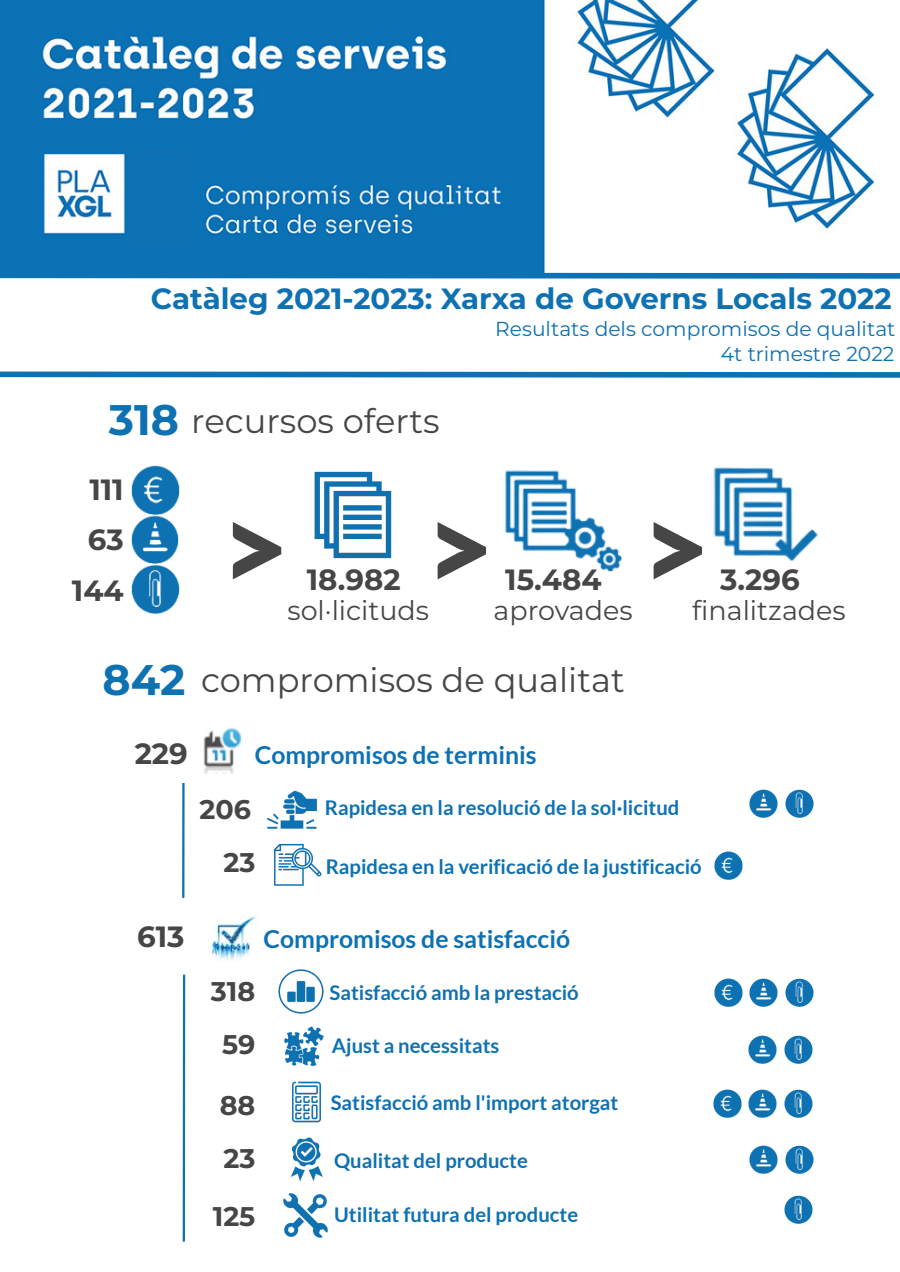
<style>
.page{position:relative;width:900px;height:1272px;background:#fff}
.page>*{position:absolute;margin:0;border:0;box-sizing:border-box;transform-origin:0 0}
.t1{font:700 42.75px "Montserrat";color:#0e71b2}
.t2{font:33.75px "Montserrat";color:#464646}
.t3{font:700 29.25px "Montserrat";color:#0e71b2}
.t4{font:700 29.25px "Montserrat";color:#464646}
.t5{font:27px "Montserrat";color:#464646}
.t6{font:700 27px "Montserrat";color:#464646}
.t7{font:700 24.75px "Lato";color:#0e71b2}
.t8{font:700 20.25px "Lato";color:#0e71b2}
.t9{font:20.25px "Montserrat";color:#0e71b2}
</style>
<div class="page">
<svg style="left:0;top:371px;width:900px;height:7px;background:#3d8cc0"></svg>
<img style="left:132px;top:466px;width:48px;height:147px">
<svg style="left:233px;top:522px;width:48px;height:57px"></svg>
<svg style="left:438px;top:522px;width:48px;height:57px"></svg>
<svg style="left:654px;top:522px;width:48px;height:57px"></svg>
<img style="left:203px;top:727px;width:39px;height:47px">
<img style="left:267px;top:790px;width:51px;height:39px">
<img style="left:749px;top:790px;width:28px;height:28px">
<img style="left:785px;top:790px;width:28px;height:28px">
<img style="left:274px;top:843px;width:48px;height:43px">
<img style="left:714px;top:852px;width:28px;height:28px">
<img style="left:211px;top:916px;width:45px;height:45px">
<img style="left:292px;top:1081px;width:29px;height:42px">
<img style="left:290px;top:1137px;width:33px;height:44px">
<img style="left:283px;top:1193px;width:45px;height:45px">
<img style="left:284px;top:1026px;width:40px;height:41px">
<img style="left:278px;top:969px;width:46px;height:45px">
<img style="left:714px;top:979px;width:28px;height:28px">
<img style="left:749px;top:979px;width:28px;height:28px">
<img style="left:785px;top:979px;width:28px;height:28px">
<img style="left:748px;top:1035px;width:28px;height:28px">
<img style="left:784px;top:1035px;width:28px;height:28px">
<img style="left:713px;top:1089px;width:28px;height:28px">
<img style="left:748px;top:1089px;width:28px;height:28px">
<img style="left:784px;top:1089px;width:28px;height:28px">
<img style="left:749px;top:1145px;width:28px;height:28px">
<img style="left:785px;top:1145px;width:28px;height:28px">
<img style="left:784px;top:1196px;width:28px;height:28px">
<svg style="left:182px;top:974px;width:4px;height:268px"></svg>
<hr style="left:182px;top:783px;width:3px;height:115px;background:#0e71b2">
<img style="left:0;top:0;width:875px;height:270px">
<svg style="left:0;top:270px;width:900px;height:9px;background:#3b8cc1"></svg>
<img style="left:314px;top:471px;width:78px;height:88px">
<img style="left:505px;top:470px;width:117px;height:102px">
<img style="left:713px;top:467px;width:105px;height:94px">
<div style="left:133px;top:147px;width:57px;height:103px;background:#0e71b2"></div>
<p class="t3" style="left:151px;top:281px;width:742px">Catàleg 2021-2023: Xarxa de Governs Locals 2022</p>
<p class="t9" style="left:495px;top:317px;width:402px">Resultats dels compromisos de qualitat</p>
<p class="t9" style="left:721px;top:342px;width:175px">4t trimestre 2022</p>
<p class="t1" style="left:109px;top:394px;width:72px">318</p>
<p class="t2" style="left:191px;top:400px;width:250px">recursos oferts</p>
<p class="t4" style="left:89px;top:471px;width:36px">111</p>
<p class="t4" style="left:88px;top:522px;width:37px">63</p>
<p class="t4" style="left:72px;top:572px;width:53px">144</p>
<p class="t4" style="left:307px;top:561px;width:95px">18.982</p>
<p class="t5" style="left:288px;top:594px;width:143px">sol·licituds</p>
<p class="t4" style="left:505px;top:561px;width:98px">15.484</p>
<p class="t5" style="left:493px;top:594px;width:141px">aprovades</p>
<p class="t1" style="left:103px;top:654px;width:84px">842</p>
<p class="t2" style="left:201px;top:659px;width:425px">compromisos de qualitat</p>
<p class="t4" style="left:720px;top:561px;width:81px">3.296</p>
<p class="t5" style="left:692px;top:594px;width:155px">finalitzades</p>
<p class="t4" style="left:135px;top:736px;width:55px">229</p>
<p class="t7" style="left:255px;top:739px;width:283px">Compromisos de terminis</p>
<p class="t6" style="left:199px;top:793px;width:53px">206</p>
<p class="t8" style="left:325px;top:795px;width:356px">Rapidesa en la resolució de la sol·licitud</p>
<p class="t6" style="left:223px;top:846px;width:33px">23</p>
<p class="t8" style="left:326px;top:854px;width:378px">Rapidesa en la verificació de la justificació</p>
<p class="t4" style="left:137px;top:919px;width:49px">613</p>
<p class="t7" style="left:264px;top:924px;width:308px">Compromisos de satisfacció</p>
<p class="t8" style="left:330px;top:980px;width:251px">Satisfacció amb la prestació</p>
<p class="t8" style="left:332px;top:1033px;width:169px">Ajust a necessitats</p>
<p class="t8" style="left:331px;top:1090px;width:289px">Satisfacció amb l'import atorgat</p>
<p class="t8" style="left:334px;top:1148px;width:195px">Qualitat del producte</p>
<p class="t8" style="left:334px;top:1202px;width:246px">Utilitat futura del producte</p>
<p class="t6" style="left:211px;top:975px;width:46px">318</p>
<p class="t6" style="left:222px;top:1028px;width:35px">59</p>
<p class="t6" style="left:220px;top:1089px;width:37px">88</p>
<p class="t6" style="left:223px;top:1142px;width:33px">23</p>
<p class="t6" style="left:213px;top:1200px;width:44px">125</p>
</div>
